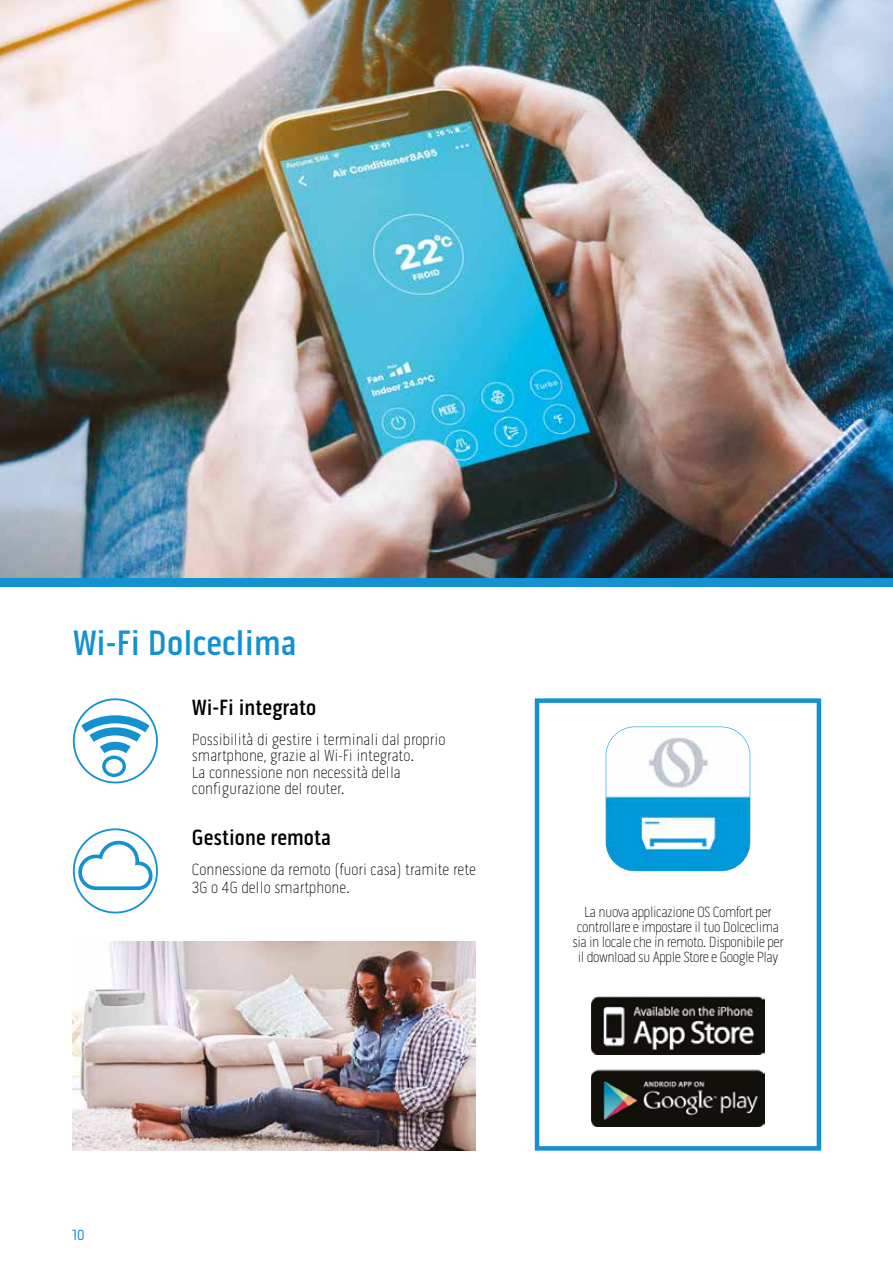
<style>
.page{position:relative;width:893px;height:1263px;background:#fff}
.page>*{position:absolute;margin:0;border:0;box-sizing:border-box;transform-origin:0 0}
.t1{font:500 36px "Pill Gothic 300 mg";color:#1391d1}
.t2{font:500 22.5px "Pill Gothic 300 mg";color:#000}
.t3{font:100 16.5px/16.5px "Pill Gothic 300 mg";color:#000}
.t4{font:100 15px/15px "Pill Gothic 300 mg";letter-spacing:-.03em;color:#000;text-align:center}
.t5{font:15px "Pill Gothic 300 mg";color:#1391d1}
</style>
<div class="page">
<img style="left:0;top:0;width:893px;height:578px">
<div style="left:0;top:578px;width:893px;height:9px;background:#1391d1"></div>
<img style="left:591px;top:997px;width:174px;height:57px">
<img style="left:591px;top:1069px;width:174px;height:58px">
<svg style="left:102px;top:756px;width:24px;height:21px"></svg>
<svg style="left:73px;top:711px;width:85px;height:50px"></svg>
<div style="left:73px;top:828px;width:85px;height:85px;border:2px solid #1391d1;border-radius:50%"></div>
<svg style="left:76px;top:839px;width:78px;height:53px"></svg>
<div style="left:535px;top:698px;width:286px;height:453px;border:4px solid #1391d1"></div>
<img style="left:72px;top:942px;width:403px;height:209px">
<svg style="left:606px;top:727px;width:144px;height:144px"></svg>
<h1 class="t1" style="left:73px;top:621px;width:225px">Wi-Fi Dolceclima</h1>
<h2 class="t2" style="left:192px;top:694px;width:126px">Wi-Fi integrato</h2>
<p class="t3" style="left:192px;top:731px;width:255px">Possibilità di gestire i terminali dal proprio smartphone, grazie al Wi-Fi integrato.<br>La connessione non necessità della configurazione del router.</p>
<h2 class="t2" style="left:192px;top:824px;width:140px">Gestione remota</h2>
<p class="t3" style="left:192px;top:860px;width:285px;line-height:18px">Connessione da remoto (fuori casa) tramite rete<br>3G o 4G dello smartphone.</p>
<p class="t4" style="left:572px;top:904px;width:213px">La nuova applicazione OS Comfort per controllare e impostare il tuo Dolceclima sia in locale che in remoto. Disponibile per il download su Apple Store e Google Play</p>
<p class="t5" style="left:72px;top:1226px;width:14px">10</p>
</div>
